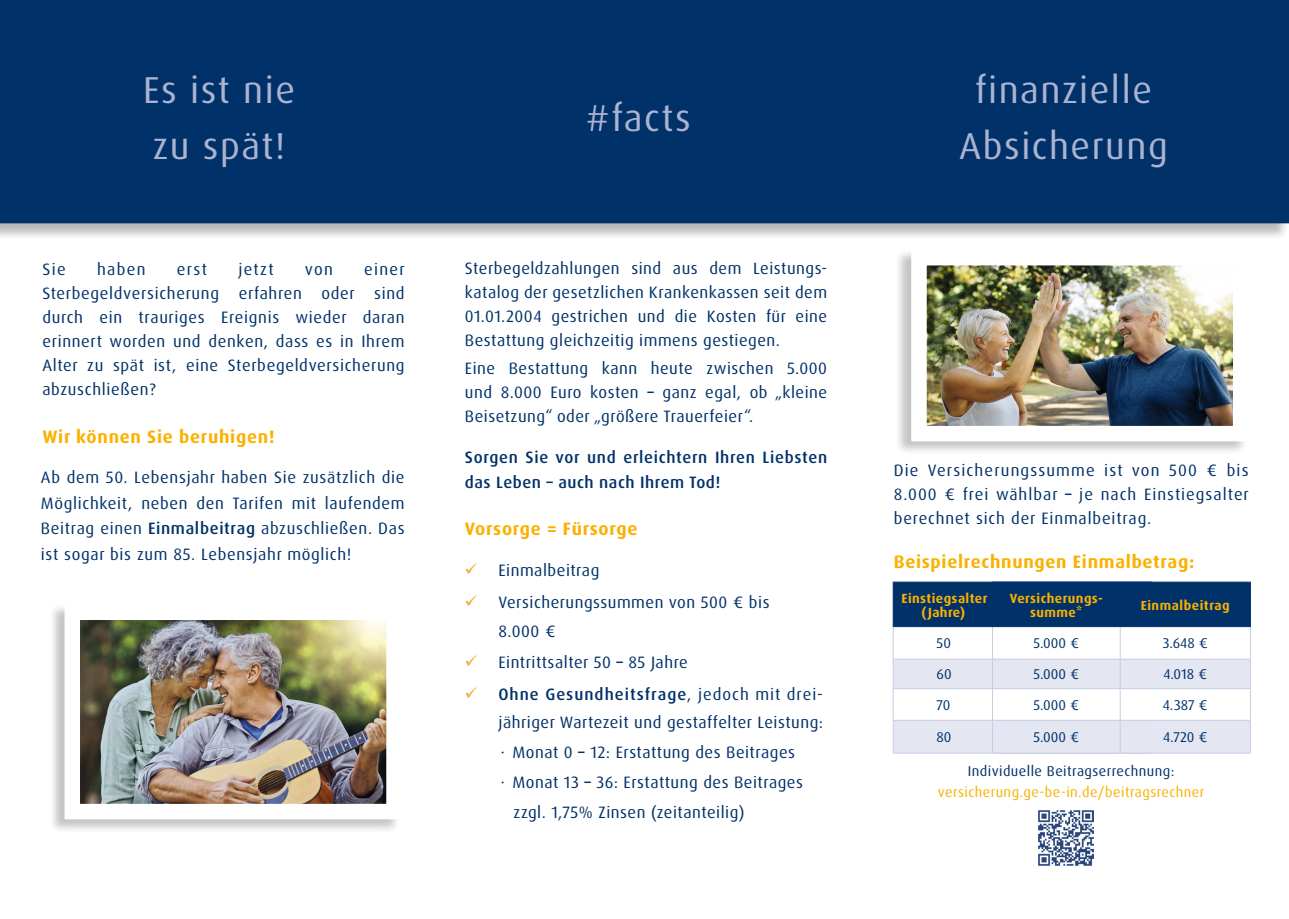
<style>
.page{position:relative;width:1289px;height:919px;background:#fff}
.page>*{position:absolute;margin:0;border:0;box-sizing:border-box;transform-origin:0 0}
.t1{font:37.5px "Dax OT";letter-spacing:.04em;color:#acb3d0}
.t2{font:700 18px "Dax OT";letter-spacing:.04em;color:#fab100}
.Aufzählung{font:16.5px/24px "Dax OT";letter-spacing:.03em;color:#003169;text-align:justify}
.Aufzählung-2{font:500 16.5px/25.5px "Dax OT";letter-spacing:.04em;color:#003169}
.t3{font:14.25px "Dax OT";letter-spacing:.03em;color:#fab100}
.t4{font:14.25px "Dax OT";letter-spacing:.03em;color:#003169}
.t5{font:14.1px "Dax OT";color:#003169}
.t6{font:700 13.2px/14.1px "Dax OT";letter-spacing:.03em;color:#fab100;text-align:center}
.s1{font-weight:500}
.s2{color:#faa52d}
</style>
<div class="page">
<div style="left:0;top:0;width:1288px;height:241px;background:#131413;opacity:.3"></div>
<div style="left:0;top:0;width:1288px;height:224px;background:#003169"></div>
<div style="left:895px;top:249px;width:352px;height:206px;background:#131413;opacity:.25"></div>
<img style="left:928px;top:267px;width:303px;height:157px">
<div style="left:911px;top:250px;width:337px;height:191px;border:16px solid #fff"></div>
<div style="left:48px;top:603px;width:352px;height:230px;background:#131413;opacity:.25"></div>
<img style="left:81px;top:621px;width:304px;height:181px">
<hr style="left:892px;top:581px;width:128px;height:1px;background:#003169">
<svg style="left:892px;top:582px;width:358px;height:171px"></svg>
<hr style="left:992px;top:688px;width:128px;height:1px;background:#c7cce1">
<hr style="left:992px;top:689px;width:1px;height:30px;background:#c7cce1">
<hr style="left:1120px;top:688px;width:130px;height:1px;background:#c7cce1">
<hr style="left:1119px;top:689px;width:1px;height:30px;background:#c7cce1">
<hr style="left:1249px;top:689px;width:1px;height:30px;background:#c7cce1">
<hr style="left:992px;top:719px;width:128px;height:1px;background:#c7cce1">
<hr style="left:992px;top:720px;width:1px;height:32px;background:#c7cce1">
<hr style="left:1120px;top:719px;width:130px;height:1px;background:#c7cce1">
<hr style="left:1119px;top:720px;width:1px;height:32px;background:#c7cce1">
<hr style="left:1249px;top:720px;width:1px;height:32px;background:#c7cce1">
<hr style="left:992px;top:752px;width:128px;height:1px;background:#c7cce1">
<hr style="left:1120px;top:752px;width:130px;height:1px;background:#c7cce1">
<hr style="left:992px;top:581px;width:128px;height:1px;background:#003169">
<hr style="left:992px;top:582px;width:1px;height:44px;background:#003169">
<hr style="left:992px;top:626px;width:128px;height:1px;background:#003169">
<hr style="left:1120px;top:581px;width:130px;height:1px;background:#003169">
<hr style="left:1119px;top:582px;width:1px;height:44px;background:#003169">
<hr style="left:1249px;top:582px;width:1px;height:44px;background:#003169">
<hr style="left:1120px;top:626px;width:130px;height:1px;background:#003169">
<img style="left:1038px;top:810px;width:55px;height:55px">
<p class="t1" style="left:143px;top:67px;width:153px">Es ist nie</p>
<p class="t1" style="left:153px;top:122px;width:134px">zu spät!</p>
<p class="Aufzählung" style="left:42px;top:257px;width:25px">Sie</p>
<p class="Aufzählung" style="left:97px;top:257px;width:50px">haben</p>
<p class="Aufzählung" style="left:177px;top:257px;width:32px">erst</p>
<p class="Aufzählung" style="left:238px;top:257px;width:37px">jetzt</p>
<p class="Aufzählung" style="left:305px;top:257px;width:30px">von</p>
<p class="Aufzählung" style="left:42px;top:257px;width:364px;text-indent:322px">einer Sterbegeldversicherung erfahren oder sind durch ein trauriges Ereignis wieder daran erinnert worden und denken, dass es in Ihrem Alter zu spät ist, eine Sterbegeldversicherung abzuschließen?</p>
<p class="t2" style="left:42px;top:425px;width:234px">Wir können Sie beruhigen!</p>
<p class="Aufzählung" style="left:41px;top:464px;width:365px;line-height:25.5px">Ab dem 50. Lebensjahr haben Sie zusätzlich die Möglichkeit, neben den Tarifen mit laufendem Beitrag einen <span class="s1">Einmalbeitrag</span> abzuschließen. Das ist sogar bis zum 85. Lebensjahr möglich!</p>
<p class="t1" style="left:585px;top:94px;width:107px">#facts</p>
<p class="Aufzählung" style="left:465px;top:256px;width:364px">Sterbegeldzahlungen sind aus dem Leistungs&shy;katalog der gesetzlichen Krankenkassen seit dem 01.01.2004 gestrichen und die Kosten für eine Bestattung gleichzeitig immens gestiegen.</p>
<p class="Aufzählung" style="left:465px;top:357px;width:364px">Eine Bestattung kann heute zwischen 5.000 und 8.000 Euro kosten <span class="s1">–</span> ganz egal, ob „kleine Beisetzung“ oder „größere Trauerfeier“.</p>
<p class="Aufzählung-2" style="left:465px;top:444px;width:364px">Sorgen Sie vor und erleichtern Ihren Liebsten das Leben – auch nach Ihrem Tod!</p>
<p class="t2" style="left:465px;top:517px;width:174px">Vorsorge = Fürsorge</p>
<p class="Aufzählung" style="left:464px;top:559px;width:136px"><span class="s2">✓</span> Einmalbeitrag</p>
<p class="Aufzählung" style="left:498px;top:588px;width:272px;line-height:28.5px;text-indent:-34px"><span class="s2">✓</span> Versicherungssummen von 500 € bis<br>8.000 €</p>
<p class="Aufzählung" style="left:464px;top:650px;width:225px"><span class="s2">✓</span> Eintrittsalter 50 <span class="s1">–</span> 85 Jahre</p>
<p class="Aufzählung" style="left:464px;top:679px;width:360px;line-height:28.5px;text-align:right"><span class="s2">✓</span> <span class="s1">Ohne Gesundheitsfrage</span>, jedoch mit drei&shy;jähriger Wartezeit und gestaffelter Leistung:</p>
<p class="Aufzählung" style="left:498px;top:740px;width:298px">⋅ Monat 0 <span class="s1">–</span> 12: Erstattung des Beitrages</p>
<p class="Aufzählung" style="left:513px;top:767px;width:291px;line-height:30px;text-indent:-15px">⋅ Monat 13 <span class="s1">–</span> 36: Erstattung des Beitrages zzgl. 1,75% Zinsen (zeitanteilig)</p>
<p class="t1" style="left:975px;top:67px;width:178px">finanzielle</p>
<p class="t1" style="left:959px;top:122px;width:210px">Absicherung</p>
<p class="Aufzählung" style="left:893px;top:459px;width:356px">Die Versicherungssumme ist von 500 € bis 8.000 € frei wählbar <span class="s1">–</span> je nach Einstiegsalter berechnet sich der Einmalbeitrag.</p>
<p class="t2" style="left:893px;top:550px;width:302px">Beispielrechnungen Einmalbetrag:</p>
<p class="t6" style="left:901px;top:591px;width:87px">Einstiegsalter</p>
<p class="t6" style="left:921px;top:605px;width:45px">(Jahre)</p>
<p class="t6" style="left:1043px;top:598px;width:87px">Jahresbeitrag</p>
<p class="t5" style="left:936px;top:634px;width:16px">50</p>
<p class="t5" style="left:1066px;top:634px;width:40px">0,48 €</p>
<p class="t5" style="left:936px;top:665px;width:17px">60</p>
<p class="t5" style="left:1066px;top:665px;width:40px">0,96 €</p>
<p class="t5" style="left:936px;top:696px;width:15px">70</p>
<p class="t5" style="left:1068px;top:696px;width:37px">1,92 €</p>
<p class="t5" style="left:936px;top:728px;width:16px">80</p>
<p class="t5" style="left:1066px;top:728px;width:40px">2,88 €</p>
<p class="t6" style="left:1009px;top:591px;width:94px">Versicherungs&shy;summe*</p>
<p class="t6" style="left:1140px;top:598px;width:90px">Einmalbeitrag</p>
<p class="t5" style="left:1033px;top:634px;width:47px">5.000 €</p>
<p class="t5" style="left:1162px;top:634px;width:46px">3.648 €</p>
<p class="t5" style="left:1033px;top:665px;width:47px">5.000 €</p>
<p class="t5" style="left:1163px;top:665px;width:45px">4.018 €</p>
<p class="t5" style="left:1033px;top:696px;width:47px">5.000 €</p>
<p class="t5" style="left:1162px;top:696px;width:46px">4.387 €</p>
<p class="t5" style="left:1033px;top:728px;width:47px">5.000 €</p>
<p class="t5" style="left:1163px;top:728px;width:46px">4.720 €</p>
<p class="t4" style="left:967px;top:762px;width:208px">Individuelle Beitragserrechnung:</p>
<p class="t3" style="left:937px;top:782px;width:268px">versicherung.ge-be-in.de/beitragsrechner</p>
</div>
